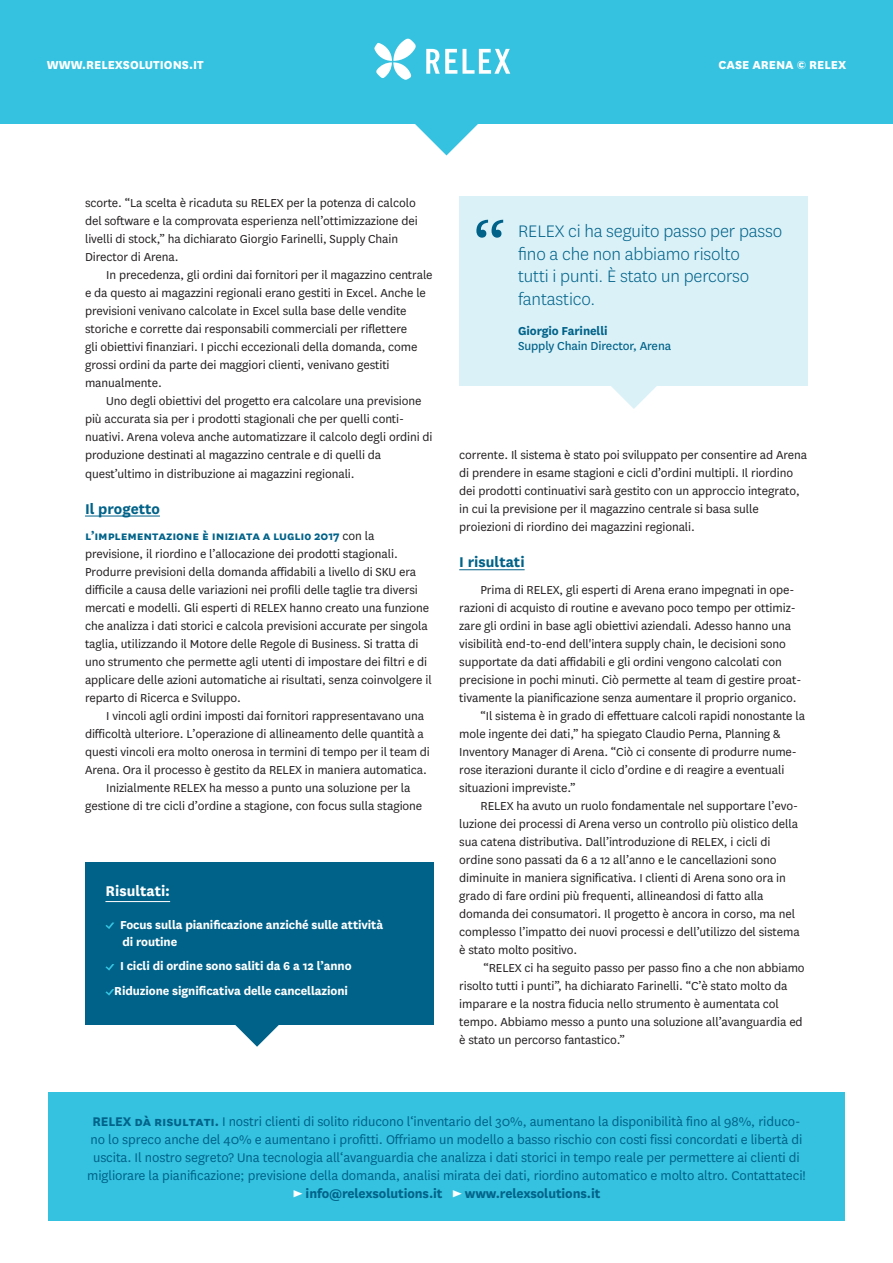
<style>
.page{position:relative;width:893px;height:1263px;background:#fff}
.page>*{position:absolute;margin:0;border:0;box-sizing:border-box;transform-origin:0 0}
.BoxHead{font:300 105px "National";color:#006289}
.nosto{font:300 19.5px/22.5px "National";letter-spacing:-.01em;color:#006289}
.BodyText{font:700 16.5px "National";color:#006289}
.t1{font:700 16.5px "National";color:#fff}
.Footbox{font:14.7px/18px "National";letter-spacing:-.01em;color:#006289;text-align:center}
.BodyText-2{font:13.5px/18px "National";letter-spacing:-.01em;color:#231f20}
.BodyText-3{font:700 13.5px/16.5px "National";letter-spacing:-.01em;color:#fff}
.BodyText-4{font:700 13.5px "National";letter-spacing:-.01em;color:#006289}
.BoxText{font:13.5px/15px "National";letter-spacing:-.01em;color:#006289}
.t2{font:800 13.5px "National";color:#fff}
.s1{font-weight:400;color:#231f20}
.s2{font-weight:700}
.s3{color:#fff}
</style>
<div class="page">
<div style="left:48px;top:1092px;width:797px;height:128px;background:#35c2e0"></div>
<div style="left:459px;top:197px;width:349px;height:189px;background:#daf1f7"></div>
<svg style="left:611px;top:386px;width:46px;height:23px"></svg>
<div style="left:85px;top:862px;width:349px;height:163px;background:#006289"></div>
<svg style="left:235px;top:1025px;width:44px;height:22px"></svg>
<hr style="left:105px;top:901px;width:65px;height:1px;background:#fff">
<svg style="left:105px;top:922px;width:9px;height:7px"></svg>
<svg style="left:105px;top:964px;width:9px;height:6px"></svg>
<svg style="left:105px;top:989px;width:9px;height:6px"></svg>
<svg style="left:414px;top:123px;width:65px;height:32px"></svg>
<div style="left:0;top:0;width:893px;height:123px;background:#35c2e0"></div>
<svg style="left:374px;top:39px;width:136px;height:41px"></svg>
<hr style="left:85px;top:516px;width:75px;height:1px;background:#006289">
<hr style="left:459px;top:569px;width:66px;height:1px;background:#006289">
<p class="t2" style="left:47px;top:55px;width:158px">WWW.RELEXSOLUTIONS.IT</p>
<p class="t2" style="left:718px;top:55px;width:129px">CASE ARENA © RELEX</p>
<p class="BodyText-2" style="left:85px;top:193px;width:332px">scorte. “La scelta è ricaduta su RELEX per la potenza di calcolo</p>
<p class="BodyText-2" style="left:85px;top:211px;width:334px">del software e la comprovata esperienza nell’ottimizzazione dei</p>
<p class="BodyText-2" style="left:85px;top:229px;width:315px">livelli di stock,” ha dichiarato Giorgio Farinelli, Supply Chain</p>
<p class="BodyText-2" style="left:85px;top:247px;width:95px">Director di Arena.</p>
<p class="BodyText-2" style="left:106px;top:265px;width:328px">In precedenza, gli ordini dai fornitori per il magazzino centrale</p>
<p class="BodyText-2" style="left:85px;top:283px;width:342px">e da questo ai magazzini regionali erano gestiti in Excel. Anche le</p>
<p class="BodyText-2" style="left:85px;top:301px;width:323px">previsioni venivano calcolate in Excel sulla base delle vendite</p>
<p class="BodyText-2" style="left:85px;top:319px;width:324px">storiche e corrette dai responsabili commerciali per riflettere</p>
<p class="BodyText-2" style="left:85px;top:337px;width:334px">gli obiettivi finanziari. I picchi eccezionali della domanda, come</p>
<p class="BodyText-2" style="left:85px;top:355px;width:306px">grossi ordini da parte dei maggiori clienti, venivano gestiti</p>
<p class="BodyText-2" style="left:85px;top:373px;width:78px">manualmente.</p>
<p class="BodyText-2" style="left:106px;top:391px;width:317px">Uno degli obiettivi del progetto era calcolare una previsione</p>
<p class="BodyText-2" style="left:85px;top:409px;width:321px">più accurata sia per i prodotti stagionali che per quelli conti-</p>
<p class="BodyText-2" style="left:85px;top:428px;width:349px">nuativi. Arena voleva anche automatizzare il calcolo degli ordini di</p>
<p class="BodyText-2" style="left:85px;top:446px;width:298px">produzione destinati al magazzino centrale e di quelli da</p>
<p class="BodyText-2" style="left:85px;top:464px;width:271px">quest’ultimo in distribuzione ai magazzini regionali.</p>
<p class="BodyText" style="left:85px;top:497px;width:76px">Il progetto</p>
<p class="BodyText-4" style="left:85px;top:526px;width:291px">l’implementazione è iniziata a luglio 2017 <span class="s1">con la</span></p>
<p class="BodyText-2" style="left:85px;top:544px;width:314px">previsione, il riordino e l’allocazione dei prodotti stagionali.</p>
<p class="BodyText-2" style="left:85px;top:562px;width:333px">Produrre previsioni della domanda affidabili a livello di SKU era</p>
<p class="BodyText-2" style="left:85px;top:580px;width:334px">difficile a causa delle variazioni nei profili delle taglie tra diversi</p>
<p class="BodyText-2" style="left:85px;top:598px;width:346px">mercati e modelli. Gli esperti di RELEX hanno creato una funzione</p>
<p class="BodyText-2" style="left:85px;top:616px;width:344px">che analizza i dati storici e calcola previsioni accurate per singola</p>
<p class="BodyText-2" style="left:85px;top:634px;width:335px">taglia, utilizzando il Motore delle Regole di Business. Si tratta di</p>
<p class="BodyText-2" style="left:85px;top:652px;width:344px">uno strumento che permette agli utenti di impostare dei filtri e di</p>
<p class="BodyText-2" style="left:85px;top:670px;width:348px">applicare delle azioni automatiche ai risultati, senza coinvolgere il</p>
<p class="BodyText-2" style="left:85px;top:688px;width:157px">reparto di Ricerca e Sviluppo.</p>
<p class="BodyText-2" style="left:106px;top:706px;width:319px">I vincoli agli ordini imposti dai fornitori rappresentavano una</p>
<p class="BodyText-2" style="left:85px;top:724px;width:340px">difficoltà ulteriore. L’operazione di allineamento delle quantità a</p>
<p class="BodyText-2" style="left:85px;top:742px;width:346px">questi vincoli era molto onerosa in termini di tempo per il team di</p>
<p class="BodyText-2" style="left:85px;top:760px;width:343px">Arena. Ora il processo è gestito da RELEX in maniera automatica.</p>
<p class="BodyText-2" style="left:106px;top:778px;width:306px">Inizialmente RELEX ha messo a punto una soluzione per la</p>
<p class="BodyText-2" style="left:85px;top:796px;width:339px">gestione di tre cicli d’ordine a stagione, con focus sulla stagione</p>
<p class="t1" style="left:105px;top:879px;width:66px">Risultati:</p>
<p class="BodyText-3" style="left:120px;top:916px;width:265px">Focus sulla pianificazione anziché sulle attività di routine</p>
<p class="BodyText-3" style="left:114px;top:953px;width:239px;line-height:24.6px;text-align:center">I cicli di ordine sono saliti da 6 a 12 l’anno<br>Riduzione significativa delle cancellazioni</p>
<p class="BoxHead" style="left:470px;top:193px;width:39px">“</p>
<p class="nosto" style="left:518px;top:220px;width:266px">RELEX ci ha seguito passo per passo fino a che non abbiamo risolto<br>tutti i punti. È stato un percorso fantastico.</p>
<p class="BoxText" style="left:518px;top:323px;width:155px"><span class="s2">Giorgio Farinelli<br></span>Supply Chain Director, Arena</p>
<p class="BodyText-2" style="left:459px;top:446px;width:349px">corrente. Il sistema è stato poi sviluppato per consentire ad Arena di prendere in esame stagioni e cicli d’ordini multipli. Il riordino dei prodotti continuativi sarà gestito con un approccio integrato, in cui la previsione per il magazzino centrale si basa sulle proiezioni di riordino dei magazzini regionali.</p>
<p class="BodyText" style="left:459px;top:551px;width:67px">I risultati</p>
<p class="BodyText-2" style="left:480px;top:580px;width:315px">Prima di RELEX, gli esperti di Arena erano impegnati in ope-</p>
<p class="BodyText-2" style="left:459px;top:598px;width:338px">razioni di acquisto di routine e avevano poco tempo per ottimiz-</p>
<p class="BodyText-2" style="left:459px;top:616px;width:333px">zare gli ordini in base agli obiettivi aziendali. Adesso hanno una</p>
<p class="BodyText-2" style="left:459px;top:634px;width:328px">visibilità end-to-end dell'intera supply chain, le decisioni sono</p>
<p class="BodyText-2" style="left:459px;top:652px;width:324px">supportate da dati affidabili e gli ordini vengono calcolati con</p>
<p class="BodyText-2" style="left:459px;top:670px;width:344px">precisione in pochi minuti. Ciò permette al team di gestire proat-</p>
<p class="BodyText-2" style="left:459px;top:688px;width:339px">tivamente la pianificazione senza aumentare il proprio organico.</p>
<p class="BodyText-2" style="left:480px;top:706px;width:326px">“Il sistema è in grado di effettuare calcoli rapidi nonostante la</p>
<p class="BodyText-2" style="left:459px;top:724px;width:323px">mole ingente dei dati,” ha spiegato Claudio Perna, Planning &amp;</p>
<p class="BodyText-2" style="left:459px;top:742px;width:339px">Inventory Manager di Arena. “Ciò ci consente di produrre nume-</p>
<p class="BodyText-2" style="left:459px;top:760px;width:327px">rose iterazioni durante il ciclo d’ordine e di reagire a eventuali</p>
<p class="BodyText-2" style="left:459px;top:778px;width:118px">situazioni impreviste.”</p>
<p class="BodyText-2" style="left:480px;top:796px;width:319px">RELEX ha avuto un ruolo fondamentale nel supportare l’evo-</p>
<p class="BodyText-2" style="left:459px;top:814px;width:340px">luzione dei processi di Arena verso un controllo più olistico della</p>
<p class="BodyText-2" style="left:459px;top:832px;width:313px">sua catena distributiva. Dall’introduzione di RELEX, i cicli di</p>
<p class="BodyText-2" style="left:459px;top:850px;width:319px">ordine sono passati da 6 a 12 all’anno e le cancellazioni sono</p>
<p class="BodyText-2" style="left:459px;top:868px;width:328px">diminuite in maniera significativa. I clienti di Arena sono ora in</p>
<p class="BodyText-2" style="left:459px;top:886px;width:306px">grado di fare ordini più frequenti, allineandosi di fatto alla</p>
<p class="BodyText-2" style="left:459px;top:904px;width:337px">domanda dei consumatori. Il progetto è ancora in corso, ma nel</p>
<p class="BodyText-2" style="left:459px;top:922px;width:342px">complesso l’impatto dei nuovi processi e dell’utilizzo del sistema</p>
<p class="BodyText-2" style="left:459px;top:940px;width:120px">è stato molto positivo.</p>
<p class="BodyText-2" style="left:483px;top:958px;width:323px">“RELEX ci ha seguito passo per passo fino a che non abbiamo</p>
<p class="BodyText-2" style="left:459px;top:976px;width:330px">risolto tutti i punti”, ha dichiarato Farinelli. “C’è stato molto da</p>
<p class="BodyText-2" style="left:459px;top:994px;width:321px">imparare e la nostra fiducia nello strumento è aumentata col</p>
<p class="BodyText-2" style="left:459px;top:1012px;width:345px">tempo. Abbiamo messo a punto una soluzione all’avanguardia ed</p>
<p class="BodyText-2" style="left:459px;top:1030px;width:167px">è stato un percorso fantastico.”</p>
<p class="Footbox" style="left:87px;top:1112px;width:720px"><span class="s2">RELEX dà risultati.</span> I nostri clienti di solito riducono l‘inventario del 30%, aumentano la disponibilità fino al 98%, riduco&shy;no lo spreco anche del 40% e aumentano i profitti. Offriamo un modello a basso rischio con costi fissi concordati e libertà di uscita. Il nostro segreto? Una tecnologia all‘avanguardia che analizza i dati storici in tempo reale per permettere ai clienti di migliorare la pianificazione; previsione della domanda, analisi mirata dei dati, riordino automatico e molto altro. Contattateci! <span class="s3">►</span> <span class="s2">info@relexsolutions.it</span> <span class="s3">►</span> <span class="s2">www.relexsolutions.it</span></p>
</div>
